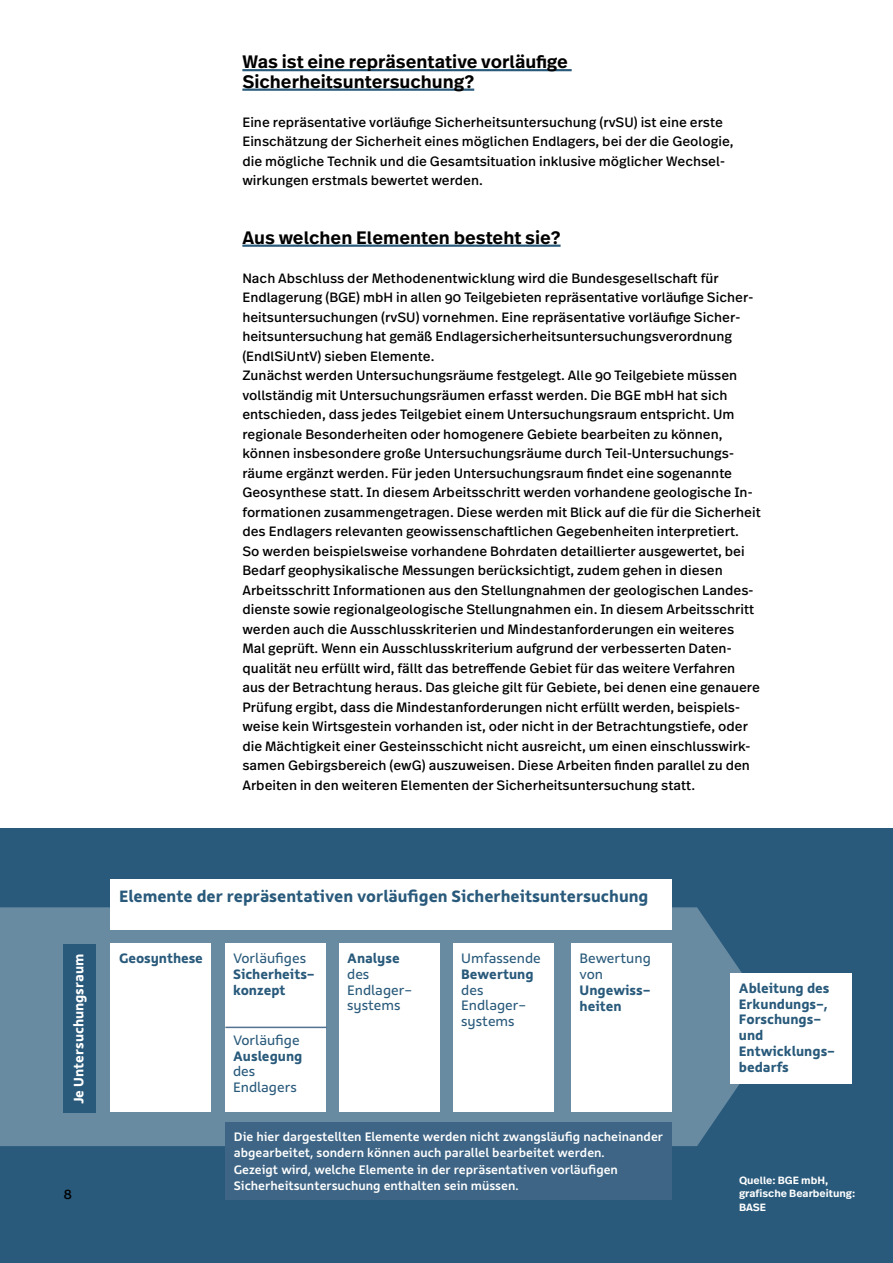
<style>
.page{position:relative;width:893px;height:1263px;background:#fff}
.page>*{position:absolute;margin:0;border:0;box-sizing:border-box;transform-origin:0 0}
.Innenteil_Überschrift_2_Demibold{font:600 18px/19.5px "Real Text Pro";color:#000}
.t1{font:700 18px "Rehn";color:#295a7b}
.t2{font:700 15px/15.8px "Rehn";color:#295a7b}
.t3{font:15px/15.8px "Rehn";color:#295a7b}
.t4{font:700 15px "Rehn";color:#fff}
.Innenteil_Text{font:13.5px/19.5px "Real Text Pro";color:#000}
.t5{font:500 13.5px/16.5px "Rehn";color:#fff}
.t6{font:600 10.5px/13.5px "Real Text Pro";color:#fff}
.s1{font-weight:400}
.s2{font-weight:700}
</style>
<div class="page">
<hr style="left:242px;top:69px;width:330px;height:2px;background:#295a7b">
<hr style="left:242px;top:89px;width:232px;height:2px;background:#295a7b">
<hr style="left:242px;top:245px;width:319px;height:2px;background:#295a7b">
<div style="left:0;top:829px;width:893px;height:434px;background:#295a7b"></div>
<svg style="left:0;top:907px;width:779px;height:239px;background:#63879e"></svg>
<div style="left:111px;top:879px;width:561px;height:50px;background:#fff"></div>
<div style="left:225px;top:1122px;width:447px;height:77px;background:#3e6585"></div>
<div style="left:730px;top:973px;width:121px;height:110px;background:#fff"></div>
<div style="left:111px;top:943px;width:100px;height:169px;background:#fff"></div>
<div style="left:64px;top:944px;width:32px;height:168px;background:#295a7b"></div>
<div style="left:225px;top:943px;width:100px;height:169px;background:#fff"></div>
<div style="left:339px;top:943px;width:100px;height:169px;background:#fff"></div>
<div style="left:453px;top:943px;width:101px;height:169px;background:#fff"></div>
<div style="left:571px;top:943px;width:101px;height:169px;background:#fff"></div>
<hr style="left:225px;top:1027px;width:102px;height:1px;background:#527492">
<h2 class="Innenteil_Überschrift_2_Demibold" style="left:242px;top:52px;width:327px">Was ist eine repräsentative vorläufige<br>Sicherheitsuntersuchung?</h2>
<p class="Innenteil_Text" style="left:242px;top:112px;width:493px">Eine repräsentative vorläufige Sicherheitsuntersuchung (rvSU) ist eine erste Einschätzung der Sicherheit eines möglichen Endlagers, bei der die Geologie, die mögliche Technik und die Gesamtsituation inklusive möglicher Wechsel&shy;wirkungen erstmals bewertet werden.</p>
<h2 class="Innenteil_Überschrift_2_Demibold" style="left:242px;top:227px;width:320px">Aus welchen Elementen besteht sie?</h2>
<p class="Innenteil_Text" style="left:242px;top:268px;width:512px">Nach Abschluss der Methodenentwicklung wird die Bundesgesellschaft für Endlagerung (BGE) mbH in allen 90 Teilgebieten repräsentative vorläufige Sicher&shy;heitsuntersuchungen (rvSU) vornehmen. Eine repräsentative vorläufige Sicher&shy;heitsuntersuchung hat gemäß Endlagersicherheitsuntersuchungsverordnung (EndlSiUntV) sieben Elemente.</p>
<p class="Innenteil_Text" style="left:242px;top:365px;width:520px">Zunächst werden Untersuchungsräume festgelegt. Alle 90 Teilgebiete müssen vollständig mit Untersuchungsräumen erfasst werden. Die BGE mbH hat sich entschieden, dass jedes Teilgebiet einem Untersuchungsraum entspricht. Um regionale Besonderheiten oder homogenere Gebiete bearbeiten zu können, können insbesondere große Untersuchungsräume durch Teil-Untersuchungs&shy;räume ergänzt werden. Für jeden Untersuchungsraum findet eine sogenannte Geosynthese statt. In diesem Arbeitsschritt werden vorhandene geologische In&shy;formationen zusammengetragen. Diese werden mit Blick auf die für die Sicherheit des Endlagers relevanten geowissenschaftlichen Gegebenheiten interpretiert.<br>So werden beispielsweise vorhandene Bohrdaten detaillierter ausgewertet, bei Bedarf geophysikalische Messungen berücksichtigt, zudem gehen in diesen Arbeitsschritt Informationen aus den Stellungnahmen der geologischen Landes&shy;dienste sowie regionalgeologische Stellungnahmen ein. In diesem Arbeitsschritt werden auch die Ausschlusskriterien und Mindestanforderungen ein weiteres<br>Mal geprüft. Wenn ein Ausschlusskriterium aufgrund der verbesserten Daten&shy;qualität neu erfüllt wird, fällt das betreffende Gebiet für das weitere Verfahren aus der Betrachtung heraus. Das gleiche gilt für Gebiete, bei denen eine genauere Prüfung ergibt, dass die Mindestanforderungen nicht erfüllt werden, beispiels&shy;weise kein Wirtsgestein vorhanden ist, oder nicht in der Betrachtungstiefe, oder die Mächtigkeit einer Gesteinsschicht nicht ausreicht, um einen einschlusswirk&shy;samen Gebirgsbereich (ewG) auszuweisen. Diese Arbeiten finden parallel zu den Arbeiten in den weiteren Elementen der Sicherheitsuntersuchung statt.</p>
<p class="t1" style="left:119px;top:884px;width:531px">Elemente der repräsentativen vorläufigen Sicherheitsuntersuchung</p>
<p class="t4" style="left:69px;top:1104px;width:152px;rotate:-90deg">Je Untersuchungsraum</p>
<p class="t2" style="left:233px;top:950px;width:83px"><span class="s1">Vorläufiges<br></span>Sicherheits&shy;konzept</p>
<p class="t2" style="left:119px;top:950px;width:85px">Geosynthese</p>
<p class="t3" style="left:233px;top:1032px;width:71px">Vorläufige<br><span class="s2">Auslegung </span>des<br>Endlagers</p>
<p class="t3" style="left:347px;top:950px;width:67px"><span class="s2">Analyse </span>des<br>Endlager&shy;systems</p>
<p class="t3" style="left:461px;top:950px;width:81px">Umfassende<br><span class="s2">Bewertung </span>des<br>Endlager&shy;systems</p>
<p class="t2" style="left:580px;top:950px;width:73px"><span class="s1">Bewertung von<br></span>Ungewiss&shy;heiten</p>
<p class="Innenteil_Text" style="left:64px;top:1184px;width:10px">8</p>
<p class="t5" style="left:234px;top:1128px;width:431px">Die hier dargestellten Elemente werden nicht zwangsläufig nacheinander abgearbeitet, sondern können auch parallel bearbeitet werden.<br>Gezeigt wird, welche Elemente in der repräsentativen vorläufigen Sicherheitsuntersuchung enthalten sein müssen.</p>
<p class="t2" style="left:739px;top:980px;width:98px">Ableitung des<br>Erkundungs-,<br>Forschungs&shy;und<br>Entwicklungs&shy;bedarfs</p>
<p class="t6" style="left:739px;top:1173px;width:118px">Quelle: BGE mbH, grafische Bearbeitung:<br>BASE</p>
</div>
